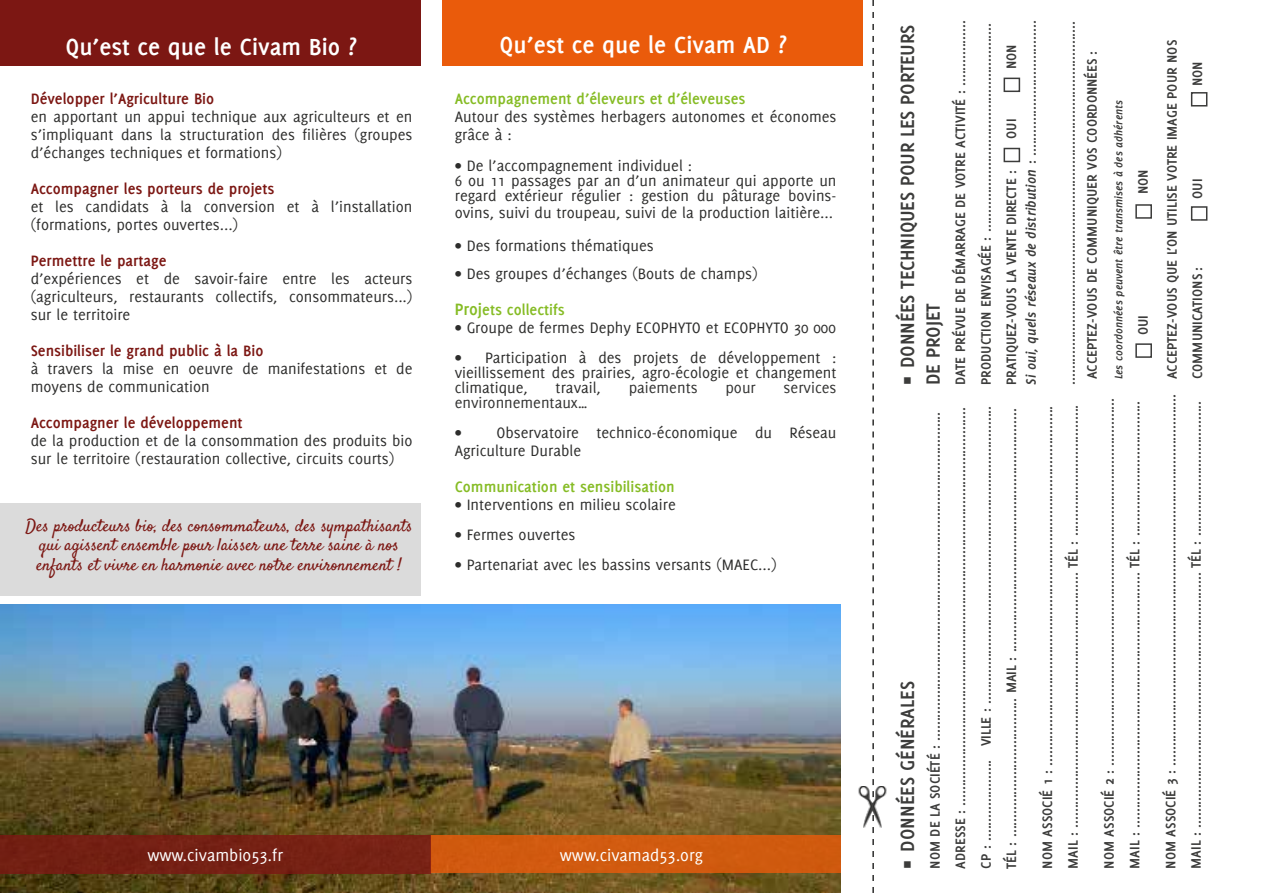
<style>
.page{position:relative;width:1263px;height:893px;background:#fff}
.page>*{position:absolute;margin:0;border:0;box-sizing:border-box;transform-origin:0 0}
.t1{font:700 25.5px "Delicious";color:#fff}
.t2{font:700 21px/25.5px "Delicious";letter-spacing:-.01em;color:#3c3c3b}
.t3{font:18px "Delicious";color:#fff}
.t4{font:17.25px/19.5px "Satisfy";color:#7c1713;text-align:center}
.t5{font:16.5px/18px "Delicious";color:#2d2d2c}
.t6{font:16.5px "Delicious";color:#333332}
.t7{font:700 16.5px "Delicious";color:#86bc25}
.t8{font:700 15px/25.5px "Delicious";color:#3c3c3b}
.t9{font:italic 700 12px "Delicious";color:#3c3c3b}
.s1{font-weight:700;font-size:13.5px;color:#fff}
.s2{font-weight:700;color:#7c1713}
.s3{font-weight:700;color:#86bc25}
.s4{font-weight:700;font-size:18px;color:#86bc25}
.s5{font-size:13.5px;color:#fff}
.s6{font-style:italic}
</style>
<div class="page">
<div style="left:1003px;top:148px;width:17px;height:14px;border:2px solid #3c3c3b"></div>
<div style="left:1003px;top:78px;width:17px;height:14px;border:2px solid #3c3c3b"></div>
<div style="left:1135px;top:343px;width:17px;height:15px;border:2px solid #3c3c3b"></div>
<div style="left:1135px;top:204px;width:17px;height:15px;border:2px solid #3c3c3b"></div>
<div style="left:1191px;top:206px;width:16px;height:15px;border:2px solid #3c3c3b"></div>
<div style="left:1191px;top:92px;width:16px;height:15px;border:2px solid #3c3c3b"></div>
<img style="left:0;top:605px;width:841px;height:288px">
<div style="left:430px;top:836px;width:411px;height:37px;background:#d15a0f"></div>
<div style="left:0;top:836px;width:430px;height:38px;background:#752014"></div>
<div style="left:0;top:504px;width:420px;height:92px;background:#dbdbdb"></div>
<div style="left:0;top:0;width:420px;height:66px;background:#7c1713"></div>
<div style="left:442px;top:0;width:420px;height:66px;background:#ea5b0b"></div>
<svg style="left:872px;top:0;width:2px;height:893px"></svg>
<img style="left:858px;top:787px;width:29px;height:41px">
<h1 class="t1" style="left:65px;top:32px;width:293px">Qu’est ce que le Civam Bio ?</h1>
<h1 class="t1" style="left:500px;top:31px;width:289px">Qu’est ce que le Civam AD ?</h1>
<p class="t5" style="left:31px;top:89px;width:383px;text-indent:-13px"><span class="s1">π</span> <span class="s2">Développer l’Agriculture Bio<br></span>en apportant un appui technique aux agriculteurs et en s’impliquant dans la structuration des filières (groupes d’échanges techniques et formations)</p>
<p class="t5" style="left:31px;top:179px;width:383px;text-indent:-13px"><span class="s1">π</span> <span class="s2">Accompagner les porteurs de projets<br></span>et les candidats à la conversion et à l’installation (formations, portes ouvertes...)</p>
<p class="t5" style="left:31px;top:251px;width:383px;text-indent:-13px"><span class="s1">π</span> <span class="s2">Permettre le partage<br></span>d’expériences et de savoir-faire entre les acteurs (agriculteurs, restaurants collectifs, consommateurs...) sur le territoire</p>
<p class="t5" style="left:31px;top:341px;width:383px;text-indent:-13px"><span class="s1">π</span> <span class="s2">Sensibiliser le grand public à la Bio<br></span>à travers la mise en oeuvre de manifestations et de moyens de communication</p>
<p class="t5" style="left:31px;top:413px;width:383px;text-indent:-13px"><span class="s1">π</span> <span class="s2">Accompagner le développement<br></span>de la production et de la consommation des produits bio sur le territoire (restauration collective, circuits courts)</p>
<p class="t4" style="left:25px;top:517px;width:389px">Des producteurs bio, des consommateurs, des sympathisants qui agissent ensemble pour laisser une terre saine à nos enfants et vivre en harmonie avec notre environnement !</p>
<p class="t5" style="left:455px;top:89px;width:383px;text-indent:-13px"><span class="s1">π</span> <span class="s3">Accompagnement d’éleveurs et d’éleveuses<br></span>Autour des systèmes herbagers autonomes et économes grâce à :</p>
<p class="t5" style="left:455px;top:158px;width:383px;line-height:15px">• De l’accompagnement individuel :<br>6 ou 11 passages par an d’un animateur qui apporte un regard extérieur régulier : gestion du pâturage bovins-</p>
<p class="t5" style="left:455px;top:203px;width:380px">ovins, suivi du troupeau, suivi de la production laitière...</p>
<p class="t5" style="left:455px;top:236px;width:201px">• Des formations thématiques</p>
<p class="t5" style="left:442px;top:255px;width:317px;line-height:36px;text-indent:13px">• Des groupes d’échanges (Bouts de champs) <span class="s1">π</span> <span class="s4">Proj</span><span class="s3">ets collectifs</span></p>
<p class="t5" style="left:455px;top:318px;width:382px">• Groupe de fermes Dephy ECOPHYTO et ECOPHYTO 30 000</p>
<p class="t5" style="left:455px;top:350px;width:383px;line-height:15px;text-align:justify">• Participation à des projets de développement : vieillissement des prairies, agro-écologie et changement climatique,</p>
<p class="t5" style="left:556px;top:378px;width:47px">travail,</p>
<p class="t6" style="left:629px;top:378px;width:70px">paiements</p>
<p class="t6" style="left:725px;top:378px;width:32px">pour</p>
<p class="t6" style="left:784px;top:378px;width:54px">services</p>
<p class="t6" style="left:455px;top:393px;width:135px">environnementaux…</p>
<p class="t5" style="left:455px;top:423px;width:383px">• Observatoire technico-économique du Réseau<br>Agriculture Durable</p>
<p class="t7" style="left:442px;top:477px;width:234px"><span class="s5">π</span> Communication et sensibilisation</p>
<p class="t5" style="left:455px;top:495px;width:223px">• Interventions en milieu scolaire</p>
<p class="t5" style="left:455px;top:525px;width:122px">• Fermes ouvertes</p>
<p class="t5" style="left:455px;top:555px;width:323px">• Partenariat avec les bassins versants (MAEC...)</p>
<p class="t3" style="left:147px;top:845px;width:137px">www.civambio53.fr</p>
<p class="t3" style="left:560px;top:845px;width:145px">www.civamad53.org</p>
<h2 class="t2" style="left:894px;top:385px;width:362px;rotate:-90deg">π DONNÉES TECHNIQUES POUR LES PORTEURS<br>DE PROJET</h2>
<p class="t8" style="left:947px;top:385px;width:366px;rotate:-90deg">DATE PRÉVUE DE DÉMARRAGE DE VOTRE ACTIVITÉ : .................<br>PRODUCTION ENVISAGÉE : ......................................................<br>PRATIQUEZ-VOUS LA VENTE DIRECTE :</p>
<p class="t8" style="left:1001px;top:385px;width:366px;line-height:19.5px;text-indent:315px;rotate:-90deg">NON<br><span class="s6">Si oui, quels réseaux de distribution</span> : ...................................</p>
<p class="t8" style="left:1059px;top:379px;width:360px;line-height:22px;text-indent:-5px;rotate:-90deg">..............................................................................................<br>ACCEPTEZ-VOUS DE COMMUNIQUER VOS COORDONNÉES :</p>
<p class="t8" style="left:998px;top:139px;width:22px;rotate:-90deg">OUI</p>
<p class="t9" style="left:1112px;top:379px;width:281px;rotate:-90deg">Les coordonnées peuvent être transmises à des adhérents</p>
<p class="t8" style="left:1128px;top:379px;width:341px;line-height:28.8px;text-indent:185px;rotate:-90deg">NON<br>ACCEPTEZ-VOUS QUE L’ON UTILISE VOTRE IMAGE POUR NOS</p>
<p class="t8" style="left:1130px;top:335px;width:22px;rotate:-90deg">OUI</p>
<p class="t8" style="left:1184px;top:86px;width:26px;rotate:-90deg">NON</p>
<p class="t8" style="left:1184px;top:199px;width:22px;rotate:-90deg">OUI</p>
<p class="t8" style="left:1184px;top:379px;width:114px;rotate:-90deg">COMMUNICATIONS :</p>
<h2 class="t2" style="left:894px;top:869px;width:189px;rotate:-90deg">π DONNÉES GÉNÉRALES</h2>
<p class="t8" style="left:922px;top:869px;width:464px;rotate:-90deg">NOM DE LA SOCIÉTÉ : .....................................................................................<br>ADRESSE : .......................................................................................................<br>CP : ..................... VILLE : .............................................................................<br>TÉL : .................................... MAIL : ...............................................................</p>
<p class="t8" style="left:1034px;top:869px;width:465px;rotate:-90deg">NOM ASSOCIÉ 1 : .............................................................................................<br>MAIL : .................................................................. TÉL : ..................................</p>
<p class="t8" style="left:1096px;top:869px;width:472px;rotate:-90deg">NOM ASSOCIÉ 2 : ...............................................................................................<br>MAIL : .................................................................. TÉL : ...................................</p>
<p class="t8" style="left:1157px;top:869px;width:476px;rotate:-90deg">NOM ASSOCIÉ 3 : ................................................................................................<br>MAIL : .................................................................. TÉL : ...................................</p>
</div>
